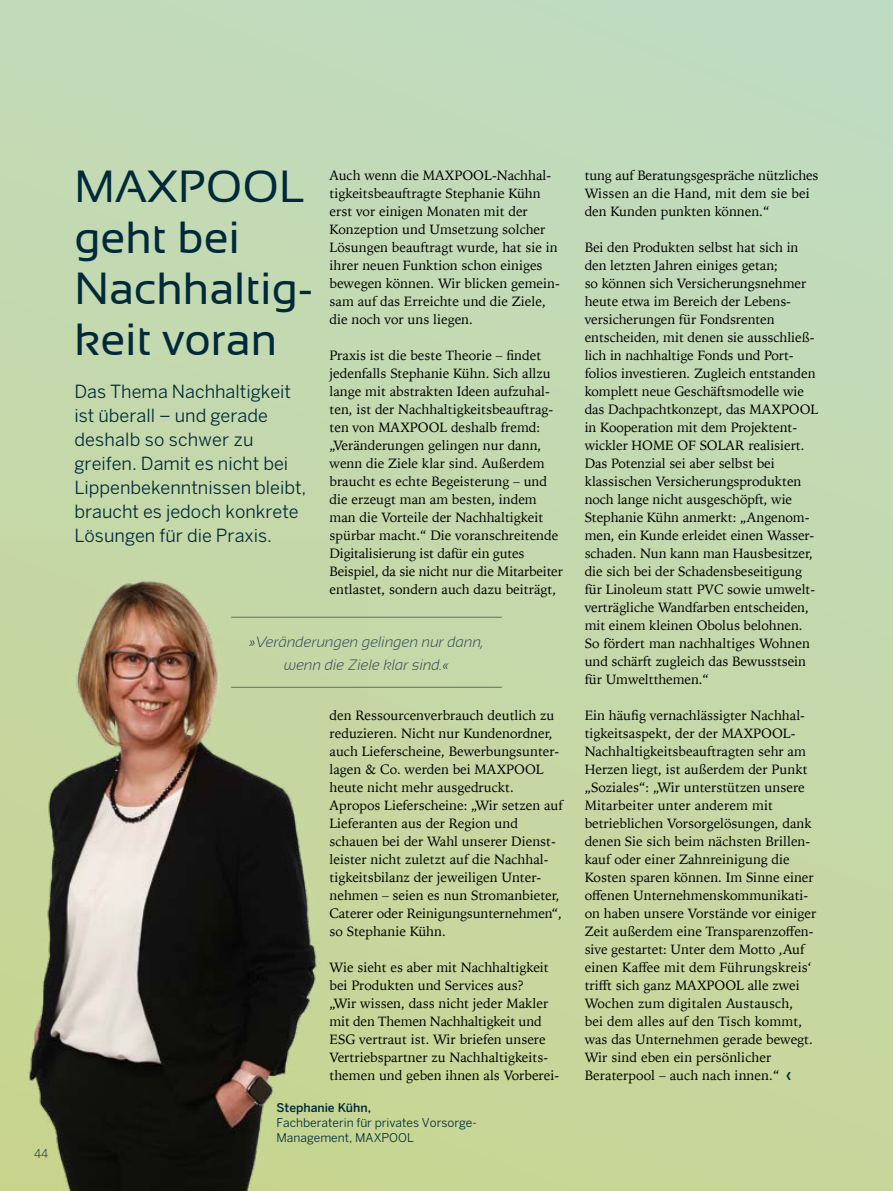
<style>
.page{position:relative;width:893px;height:1191px;background:#fff}
.page>*{position:absolute;margin:0;border:0;box-sizing:border-box;transform-origin:0 0}
.Headline_1-seitig{font:45px/51px "Sansation";color:#002a3a}
.Subline{font:18px/24px "Benton Sans";color:#002a3a}
.Zitat{font:italic 300 15px/22.5px "Sansation";color:#304355;text-align:center}
.Copy{font:13.5px/18px "Iowan Old Style";color:#000}
.Bildunterschrift{font:12px/15px "Benton Sans";color:#002a3a}
.Bildunterschrift-2{font:500 12px "Benton Sans";color:#002a3a}
.t1{font:300 12px "Benton Sans";color:#002a3a}
.s1{font-family:"Benton Sans";font-weight:500;font-size:15px;color:#002a3a}
</style>
<div class="page">
<div style="left:0;top:0;width:893px;height:1191px;background:linear-gradient(to bottom,#c1dbbe,#c8d698)"></div>
<img style="left:0;top:538px;width:367px;height:653px">
<hr style="left:231px;top:617px;width:271px;height:1px;background:#5e6e72">
<hr style="left:231px;top:687px;width:271px;height:1px;background:#5e6e72">
<p class="t1" style="left:34px;top:1146px;width:16px">44</p>
<p class="Headline_1-seitig" style="left:74px;top:161px;width:240px">MAXPOOL geht bei<br>Nachhaltig&shy;keit voran</p>
<p class="Copy" style="left:330px;top:165px;width:232px">Auch wenn die MAXPOOL-Nachhal&shy;tigkeitsbeauftragte Stephanie Kühn erst vor einigen Monaten mit der Konzeption und Umsetzung solcher Lösungen beauftragt wurde, hat sie in ihrer neuen Funktion schon einiges bewegen können. Wir blicken gemein&shy;sam auf das Erreichte und die Ziele, die noch vor uns liegen.</p>
<p class="Copy" style="left:330px;top:345px;width:235px">Praxis ist die beste Theorie – findet jedenfalls Stephanie Kühn. Sich allzu lange mit abstrakten Ideen aufzuhal&shy;ten, ist der Nachhaltigkeitsbeauftrag&shy;ten von MAXPOOL deshalb fremd: „Veränderungen gelingen nur dann, wenn die Ziele klar sind. Außerdem braucht es echte Begeisterung – und die erzeugt man am besten, indem man die Vorteile der Nachhaltigkeit spürbar macht.“ Die voranschreitende Digitalisierung ist dafür ein gutes Beispiel, da sie nicht nur die Mitarbeiter entlastet, sondern auch dazu beiträgt,</p>
<p class="Subline" style="left:74px;top:379px;width:234px">Das Thema Nachhaltigkeit ist überall – und gerade deshalb so schwer zu greifen. Damit es nicht bei<br>Lippenbekenntnissen bleibt, braucht es jedoch konkrete<br>Lösungen für die Praxis.</p>
<p class="Zitat" style="left:249px;top:631px;width:235px">»Veränderungen gelingen nur dann, wenn die Ziele klar sind.«</p>
<p class="Copy" style="left:330px;top:705px;width:235px">den Ressourcenverbrauch deutlich zu reduzieren. Nicht nur Kundenordner, auch Lieferscheine, Bewerbungsunter&shy;lagen &amp; Co. werden bei MAXPOOL heute nicht mehr ausgedruckt.<br>Apropos Lieferscheine: „Wir setzen auf Lieferanten aus der Region und schauen bei der Wahl unserer Dienst&shy;leister nicht zuletzt auf die Nachhal&shy;tigkeitsbilanz der jeweiligen Unter&shy;nehmen – seien es nun Stromanbieter, Caterer oder Reinigungsunternehmen“, so Stephanie Kühn.</p>
<p class="Copy" style="left:330px;top:957px;width:231px">Wie sieht es aber mit Nachhaltigkeit bei Produkten und Services aus?<br>„Wir wissen, dass nicht jeder Makler mit den Themen Nachhaltigkeit und ESG vertraut ist. Wir briefen unsere Vertriebspartner zu Nachhaltigkeits&shy;themen und geben ihnen als Vorberei-</p>
<p class="Bildunterschrift-2" style="left:276px;top:1100px;width:96px">Stephanie Kühn,</p>
<p class="Bildunterschrift" style="left:276px;top:1114px;width:202px">Fachberaterin für privates Vorsorge-<br>Management, MAXPOOL</p>
<p class="Copy" style="left:585px;top:165px;width:235px">tung auf Beratungsgespräche nützliches<br>Wissen an die Hand, mit dem sie bei den Kunden punkten können.“</p>
<p class="Copy" style="left:585px;top:237px;width:235px">Bei den Produkten selbst hat sich in den letzten Jahren einiges getan;<br>so können sich Versicherungsnehmer heute etwa im Bereich der Lebens&shy;versicherungen für Fondsrenten entscheiden, mit denen sie ausschließ&shy;lich in nachhaltige Fonds und Port&shy;folios investieren. Zugleich entstanden komplett neue Geschäftsmodelle wie das Dachpachtkonzept, das MAXPOOL in Kooperation mit dem Projektent&shy;wickler HOME OF SOLAR realisiert.<br>Das Potenzial sei aber selbst bei klassischen Versicherungsprodukten noch lange nicht ausgeschöpft, wie Stephanie Kühn anmerkt: „Angenom&shy;men, ein Kunde erleidet einen Wasser&shy;schaden. Nun kann man Hausbesitzer, die sich bei der Schadensbeseitigung für Linoleum statt PVC sowie umwelt&shy;verträgliche Wandfarben entscheiden, mit einem kleinen Obolus belohnen.<br>So fördert man nachhaltiges Wohnen und schärft zugleich das Bewusstsein für Umweltthemen.“</p>
<p class="Copy" style="left:585px;top:705px;width:233px">Ein häufig vernachlässigter Nachhal&shy;tigkeitsaspekt, der der MAXPOOL-Nachhaltigkeitsbeauftragten sehr am Herzen liegt, ist außerdem der Punkt „Soziales“: „Wir unterstützen unsere Mitarbeiter unter anderem mit betrieblichen Vorsorgelösungen, dank denen Sie sich beim nächsten Brillen&shy;kauf oder einer Zahnreinigung die Kosten sparen können. Im Sinne einer offenen Unternehmenskommunikati&shy;on haben unsere Vorstände vor einiger Zeit außerdem eine Transparenzoffen&shy;sive gestartet: Unter dem Motto ‚Auf einen Kaffee mit dem Führungskreis‘ trifft sich ganz MAXPOOL alle zwei Wochen zum digitalen Austausch,<br>bei dem alles auf den Tisch kommt, was das Unternehmen gerade bewegt.<br>Wir sind eben ein persönlicher Beraterpool – auch nach innen.“ <span class="s1">‹</span></p>
</div>
